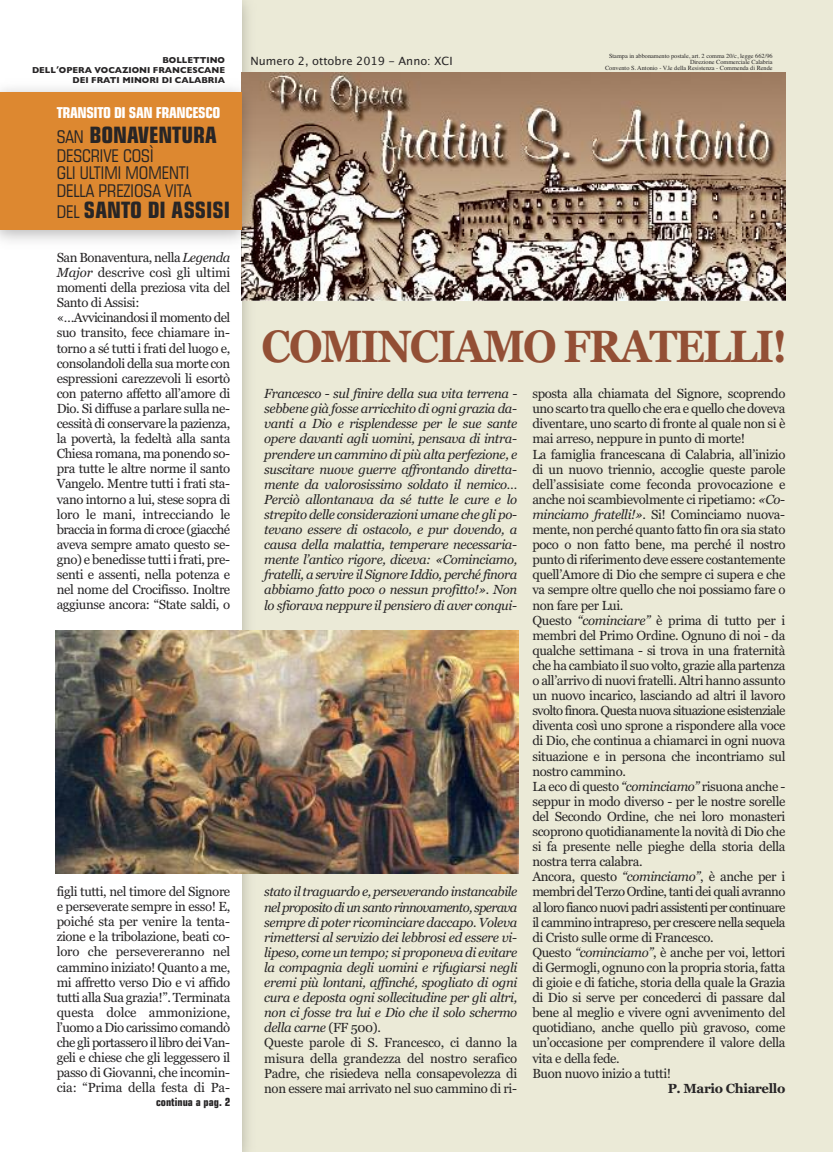
<style>
.page{position:relative;width:833px;height:1152px;background:#fff}
.page>*{position:absolute;margin:0;border:0;box-sizing:border-box;transform-origin:0 0}
.t1{font:700 45px "Georgia";letter-spacing:-.045em;color:#934f35;scale:.91 1}
.t2{font:700 condensed 22.5px "Square 721 BT";color:#272526}
.t3{font:condensed 17.5px/17.5px "Square 721 BT";color:#272526}
.t4{font:700 condensed 15px "Square 721 BT";letter-spacing:-.025em;color:#fff}
.t5{font:13.12px/15.1px "Georgia";letter-spacing:-.025em;color:#272526}
.t6{font:italic 13.12px/15.1px "Georgia";letter-spacing:-.025em;color:#272526;text-align:justify}
.t7{font:700 13.12px "Georgia";letter-spacing:-.025em;color:#272526}
.t8{font:11.25px "Lucida Grande";color:#272526}
.t9{font:700 condensed 11.25px "Square 721 BT";color:#272526}
.t10{font:700 8.75px/10px "Gill Sans";color:#272526;text-align:right}
.t11{font:6.25px/6.2px "Times";color:#272526;text-align:right}
.s1{font-family:"Verdana"}
.s2{font-weight:400;font-size:17.5px}
.s3{font-style:italic}
.s4{font-style:normal}
</style>
<div class="page">
<div style="left:241px;top:0;width:592px;height:1152px;background:#ebead7"></div>
<img style="left:241px;top:0;width:18px;height:1152px">
<img style="left:241px;top:73px;width:544px;height:227px">
<img style="left:56px;top:630px;width:462px;height:243px">
<img style="left:0;top:78px;width:259px;height:173px">
<div style="left:0;top:93px;width:241px;height:137px;background:#dd8830"></div>
<p class="t10" style="left:32px;top:55px;width:194px">BOLLETTINO<br>DELL<span class="s1">’</span>OPERA VOCAZIONI FRANCESCANE<br>DEI FRATI MINORI DI CALABRIA</p>
<p class="t4" style="left:57px;top:107px;width:165px">TRANSITO DI SAN FRANCESCO</p>
<h2 class="t2" style="left:57px;top:126px;width:162px"><span class="s2">SAN</span> BONAVENTURA</h2>
<h3 class="t3" style="left:57px;top:148px;width:136px">DESCRIVE COSÌ<br>GLI ULTIMI MOMENTI<br>DELLA PREZIOSA VITA</h3>
<h2 class="t2" style="left:57px;top:201px;width:175px"><span class="s2">DEL</span> SANTO DI ASSISI</h2>
<p class="t5" style="left:57px;top:250px;width:175px">San Bonaventura, nella <span class="s3">Legenda<br>Major</span> descrive così gli ultimi momenti della preziosa vita del<br>Santo di Assisi: «…Avvicinandosi il momento del suo transito, fece chiamare in&shy;torno a sé tutti i frati del luogo e, consolandoli della sua morte con espressioni carezzevoli li esortò con paterno affetto all’amore di<br>Dio. Si diffuse a parlare sulla ne&shy;cessità di conservare la pazienza, la povertà, la fedeltà alla santa<br>Chiesa romana, ma ponendo so&shy;pra tutte le altre norme il santo<br>Vangelo. Mentre tutti i frati sta&shy;vano intorno a lui, stese sopra di loro le mani, intrecciando le braccia in forma di croce (giacché aveva sempre amato questo se&shy;gno) e benedisse tutti i frati, pre&shy;senti e assenti, nella potenza e nel nome del Crocifisso. Inoltre aggiunse ancora: “State saldi, o</p>
<p class="t5" style="left:57px;top:884px;width:175px;text-align:justify">figli tutti, nel timore del Signore e perseverate sempre in esso! E, poiché sta per venire la tenta&shy;zione e la tribolazione, beati co&shy;loro che persevereranno nel cammino iniziato! Quanto a me, mi affretto verso Dio e vi affido tutti alla Sua grazia!”. Terminata questa dolce ammonizione, l’uomo a Dio carissimo comandò che gli portassero il libro dei Van&shy;geli e chiese che gli leggessero il passo di Giovanni, che incomin&shy;cia: “Prima della festa di Pa-</p>
<p class="t9" style="left:156px;top:1097px;width:76px">continua a pag. 2</p>
<p class="t8" style="left:250px;top:54px;width:204px">Numero 2, ottobre 2019 - Anno: XCI</p>
<p class="t11" style="left:605px;top:53px;width:169px">Stampa in abbonamento postale, art. 2 comma 20/c, legge 662/96<br>Direzione Commerciale Calabria<br>Convento S. Antonio - V.le della Resistenza - Commenda di Rende</p>
<h1 class="t1" style="left:262px;top:320px;width:579px">COMINCIAMO FRATELLI!</h1>
<p class="t6" style="left:264px;top:386px;width:254px">Francesco - sul finire della sua vita terrena - sebbene già fosse arricchito di ogni grazia da&shy;vanti a Dio e risplendesse per le sue sante opere davanti agli uomini, pensava di intra&shy;prendere un cammino di più alta perfezione, e suscitare nuove guerre affrontando diretta&shy;mente da valorosissimo soldato il nemico… Perciò allontanava da sé tutte le cure e lo strepito delle considerazioni umane che gli po&shy;tevano essere di ostacolo, e pur dovendo, a causa della malattia, temperare necessaria&shy;mente l’antico rigore, diceva: «Cominciamo, fratelli, a servire il Signore Iddio, perché finora abbiamo fatto poco o nessun profitto!». Non lo sfiorava neppure il pensiero di aver conqui-</p>
<p class="t6" style="left:264px;top:884px;width:255px;text-align:left">stato il traguardo e, perseverando instancabile nel proposito di un santo rinnovamento, sperava sempre di poter ricominciare daccapo. Voleva rimettersi al servizio dei lebbrosi ed essere vi&shy;lipeso, come un tempo; si proponeva di evitare la compagnia degli uomini e rifugiarsi negli eremi più lontani, affinché, spogliato di ogni cura e deposta ogni sollecitudine per gli altri, non ci fosse tra lui e Dio che il solo schermo della carne <span class="s4">(FF 500).<br>Queste parole di S. Francesco, ci danno la misura della grandezza del nostro serafico Padre, che risiedeva nella consapevolezza di non essere mai arrivato nel suo cammino di ri-</span></p>
<p class="t5" style="left:532px;top:386px;width:254px">sposta alla chiamata del Signore, scoprendo uno scarto tra quello che era e quello che doveva diventare, uno scarto di fronte al quale non si è mai arreso, neppure in punto di morte!<br>La famiglia francescana di Calabria, all’inizio di un nuovo triennio, accoglie queste parole dell’assisiate come feconda provocazione e anche noi scambievolmente ci ripetiamo: <span class="s3">«Co&shy;minciamo fratelli!»</span>. Si! Cominciamo nuova&shy;mente, non perché quanto fatto fin ora sia stato poco o non fatto bene, ma perché il nostro punto di riferimento deve essere costantemente quell’Amore di Dio che sempre ci supera e che va sempre oltre quello che noi possiamo fare o non fare per Lui.<br>Questo <span class="s3">“cominciare”</span> è prima di tutto per i membri del Primo Ordine. Ognuno di noi - da qualche settimana - si trova in una fraternità che ha cambiato il suo volto, grazie alla partenza o all’arrivo di nuovi fratelli. Altri hanno assunto un nuovo incarico, lasciando ad altri il lavoro svolto finora. Questa nuova situazione esistenziale diventa così uno sprone a rispondere alla voce di Dio, che continua a chiamarci in ogni nuova situazione e in persona che incontriamo sul nostro cammino.<br>La eco di questo <span class="s3">“cominciamo”</span> risuona anche - seppur in modo diverso - per le nostre sorelle del Secondo Ordine, che nei loro monasteri scoprono quotidianamente la novità di Dio che si fa presente nelle pieghe della storia della nostra terra calabra.<br>Ancora, questo <span class="s3">“cominciamo”</span>, è anche per i membri del Terzo Ordine, tanti dei quali avranno al loro fianco nuovi padri assistenti per continuare il cammino intrapreso, per crescere nella sequela di Cristo sulle orme di Francesco.<br>Questo <span class="s3">“cominciamo”</span>, è anche per voi, lettori di Germogli, ognuno con la propria storia, fatta di gioie e di fatiche, storia della quale la Grazia di Dio si serve per concederci di passare dal bene al meglio e vivere ogni avvenimento del quotidiano, anche quello più gravoso, come un’occasione per comprendere il valore della vita e della fede.<br>Buon nuovo inizio a tutti!</p>
<p class="t7" style="left:667px;top:1080px;width:119px">P. Mario Chiarello</p>
</div>
